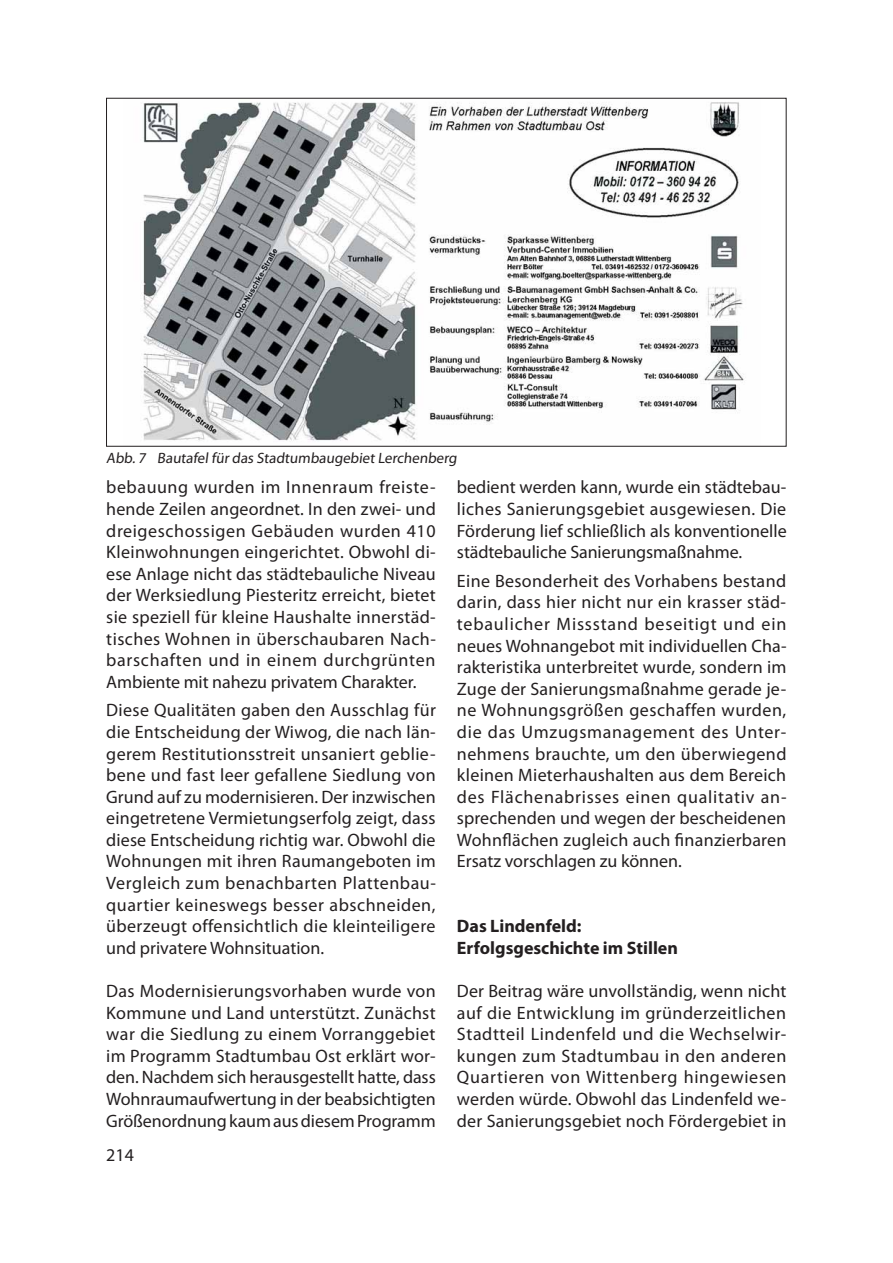
<style>
.page{position:relative;width:893px;height:1263px;background:#fff}
.page>*{position:absolute;margin:0;border:0;box-sizing:border-box;transform-origin:0 0}
.t1{font:18px/21.6px "Myriad Pro";color:#231f20;text-align:justify}
.t2{font:700 18px/21.6px "Myriad Pro";color:#231f20}
.t3{font:15px "Myriad Pro";color:#231f20}
</style>
<div class="page">
<img style="left:143px;top:102px;width:601px;height:339px">
<p class="t3" style="left:106px;top:452px;width:354px">Abb. 7 Bautafel für das Stadtumbaugebiet Lerchenberg</p>
<p class="t1" style="left:106px;top:478px;width:331px">bebauung wurden im Innenraum freiste&shy;hende Zeilen angeordnet. In den zwei- und dreigeschossigen Gebäuden wurden 410<br>Kleinwohnungen eingerichtet. Obwohl di&shy;ese Anlage nicht das städtebauliche Niveau der Werksiedlung Piesteritz erreicht, bietet sie speziell für kleine Haushalte innerstäd&shy;tisches Wohnen in überschaubaren Nach&shy;barschaften und in einem durchgrünten Ambiente mit nahezu privatem Charakter.</p>
<p class="t1" style="left:106px;top:701px;width:331px">Diese Qualitäten gaben den Ausschlag für die Entscheidung der Wiwog, die nach län&shy;gerem Restitutionsstreit unsaniert geblie&shy;bene und fast leer gefallene Siedlung von Grund auf zu modernisieren. Der inzwischen eingetretene Vermietungserfolg zeigt, dass diese Entscheidung richtig war. Obwohl die Wohnungen mit ihren Raumangeboten im Vergleich zum benachbarten Plattenbau&shy;quartier keineswegs besser abschneiden, überzeugt offensichtlich die kleinteiligere und privatere Wohnsituation.</p>
<p class="t1" style="left:106px;top:981px;width:331px">Das Modernisierungsvorhaben wurde von Kommune und Land unterstützt. Zunächst war die Siedlung zu einem Vorranggebiet im Programm Stadtumbau Ost erklärt wor&shy;den. Nachdem sich herausgestellt hatte, dass Wohnraumaufwertung in der beabsichtigten Größenordnung kaum aus diesem Programm</p>
<p class="t1" style="left:106px;top:1146px;width:29px">214</p>
<p class="t1" style="left:457px;top:478px;width:331px">bedient werden kann, wurde ein städtebau&shy;liches Sanierungsgebiet ausgewiesen. Die Förderung lief schließlich als konventionelle städtebauliche Sanierungsmaßnahme.</p>
<p class="t1" style="left:457px;top:571px;width:331px">Eine Besonderheit des Vorhabens bestand darin, dass hier nicht nur ein krasser städ&shy;tebaulicher Missstand beseitigt und ein neues Wohnangebot mit individuellen Cha&shy;rakteristika unterbreitet wurde, sondern im Zuge der Sanierungsmaßnahme gerade je&shy;ne Wohnungsgrößen geschaffen wurden, die das Umzugsmanagement des Unter&shy;nehmens brauchte, um den überwiegend kleinen Mieterhaushalten aus dem Bereich des Flächenabrisses einen qualitativ an&shy;sprechenden und wegen der bescheidenen Wohnflächen zugleich auch finanzierbaren Ersatz vorschlagen zu können.</p>
<p class="t2" style="left:457px;top:917px;width:222px">Das Lindenfeld:<br>Erfolgsgeschichte im Stillen</p>
<p class="t1" style="left:457px;top:981px;width:331px">Der Beitrag wäre unvollständig, wenn nicht auf die Entwicklung im gründerzeitlichen Stadtteil Lindenfeld und die Wechselwir&shy;kungen zum Stadtumbau in den anderen Quartieren von Wittenberg hingewiesen werden würde. Obwohl das Lindenfeld we&shy;der Sanierungsgebiet noch Fördergebiet in</p>
</div>
